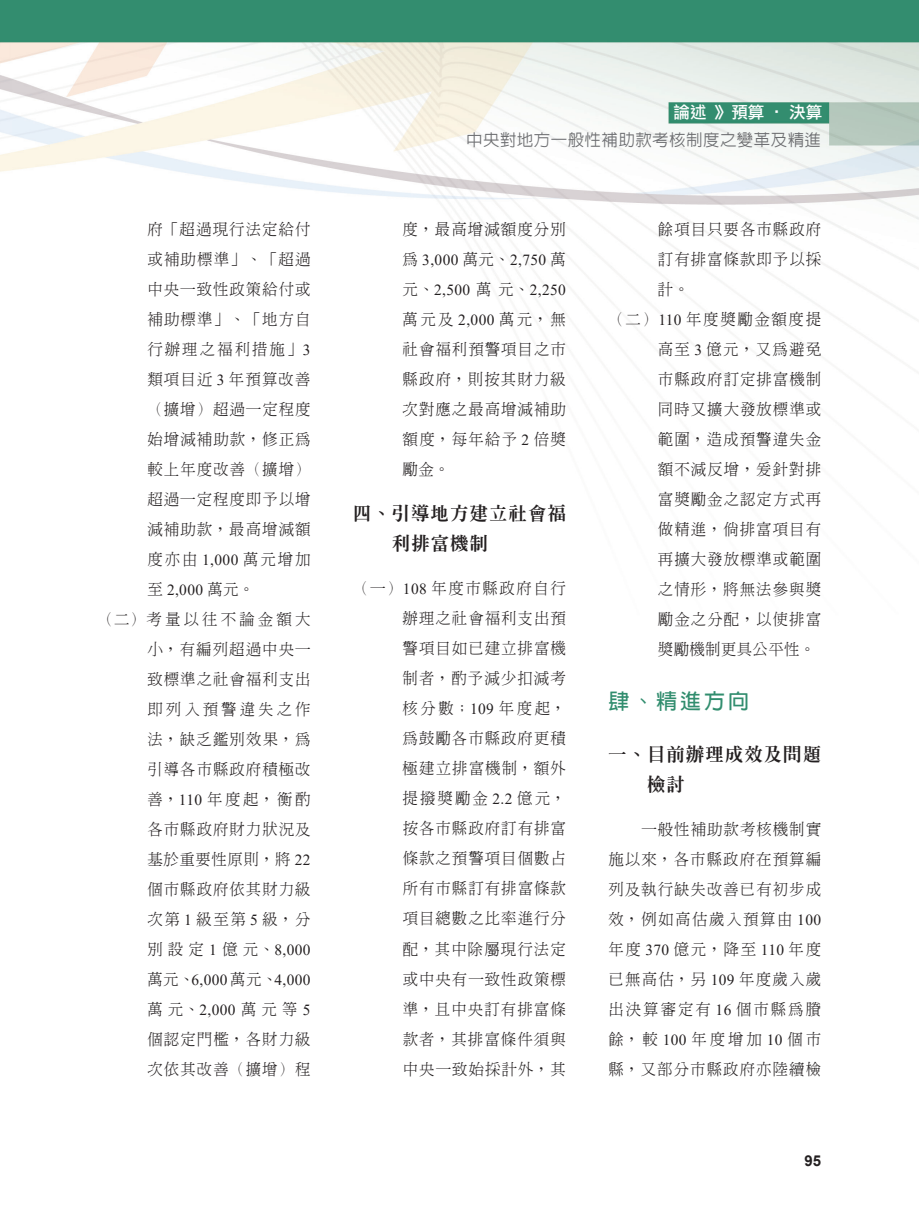
<style>
.page{position:relative;width:919px;height:1217px;background:#fff}
.page>*{position:absolute;margin:0;border:0;box-sizing:border-box;transform-origin:0 0}
.t1{font:700 21px "Lin Gothic";color:#318d6e}
.t2{font:800 18px/30px "Inn Ming";letter-spacing:.08em;color:#231f20}
.t3{font:500 16.5px "Lin Gothic";letter-spacing:.025em;color:#6c6d70}
.t4{font:16.5px "DF Li Hei Md WIN BF";color:#fff}
.t5{font:300 15.3px/30px "Inn Ming";letter-spacing:.075em;color:#231f20;text-align:justify}
.t6{font:15.3px/30px "Times New Roman";letter-spacing:.025em;color:#231f20}
.t7{font:300 15.3px "Inn Ming";letter-spacing:.11em;color:#231f20}
.t8{font:300 15.3px "Inn Ming";letter-spacing:.025em;color:#231f20}
.t9{font:700 15px "Arial";color:#231f20}
.s1{font-family:"Times New Roman";font-weight:400}
.s2{font-family:"Inn Ming";font-weight:300}
</style>
<div class="page">
<img style="left:0;top:0;width:918px;height:371px">
<p class="t5" style="left:147px;top:214px;width:165px">府「超過現行法定給付或補助標準」、「超過中央一致性政策給付或補助標準」、「地方自行辦理之福利措施」<span class="s1">3</span>類項目近 <span class="s1">3</span> 年預算改善（擴增）超過一定程度始增減補助款，修正為較上年度改善（擴增）超過一定程度即予以增減補助款，最高增減額度亦由 <span class="s1">1,000</span> 萬元增加</p>
<p class="t6" style="left:147px;top:574px;width:108px"><span class="s2">至</span> 2,000 <span class="s2">萬元。</span></p>
<p class="t5" style="left:147px;top:604px;width:165px;text-indent:-50px">（二）考量以往不論金額大小，有編列超過中央一致標準之社會福利支出即列入預警違失之作法，缺乏鑑別效果，為引導各市縣政府積極改善，<span class="s1">110</span> 年度起，衡酌各市縣政府財力狀況及基於重要性原則，將 <span class="s1">22</span>個市縣政府依其財力級次第 <span class="s1">1</span> 級至第 <span class="s1">5</span> 級，分別設定 <span class="s1">1</span> 億元、<span class="s1">8,000</span></p>
<p class="t6" style="left:147px;top:964px;width:165px"><span class="s2">萬元、</span>6,000 <span class="s2">萬元、</span>4,000</p>
<p class="t5" style="left:147px;top:994px;width:165px">萬元、<span class="s1">2,000</span> 萬元等 <span class="s1">5</span>個認定門檻，各財力級次依其改善（擴增）程</p>
<p class="t4" style="left:673px;top:104px;width:150px">論述 》預算 ‧ 決算</p>
<p class="t3" style="left:466px;top:131px;width:356px">中央對地方一般性補助款考核制度之變革及精進</p>
<p class="t5" style="left:402px;top:214px;width:165px">度，最高增減額度分別</p>
<p class="t6" style="left:402px;top:244px;width:165px"><span class="s2">為</span> 3,000 <span class="s2">萬元、</span>2,750 <span class="s2">萬元、</span>2,500 <span class="s2">萬元、</span>2,250</p>
<p class="t5" style="left:402px;top:304px;width:165px">萬元及 <span class="s1">2,000</span> 萬元，無社會福利預警項目之市縣政府，則按其財力級次對應之最高增減補助額度，每年給予 <span class="s1">2</span> 倍獎勵金。</p>
<p class="t2" style="left:392px;top:498px;width:175px;text-indent:-39px">四、引導地方建立社會福利排富機制</p>
<p class="t5" style="left:402px;top:573px;width:165px;text-indent:-49px">（一）<span class="s1">108</span> 年度市縣政府自行辦理之社會福利支出預警項目如已建立排富機制者，酌予減少扣減考核分數；<span class="s1">109</span> 年度起，為鼓勵各市縣政府更積極建立排富機制，額外提撥獎勵金 <span class="s1">2.2</span> 億元，按各市縣政府訂有排富條款之預警項目個數占所有市縣訂有排富條款項目總數之比率進行分配，其中除屬現行法定或中央有一致性政策標準，且中央訂有排富條款者，其排富條件須與中央一致始採計外，其</p>
<p class="t5" style="left:658px;top:214px;width:165px">餘項目只要各市縣政府</p>
<p class="t5" style="left:658px;top:244px;width:165px">訂有排富條款即予以採</p>
<p class="t5" style="left:658px;top:274px;width:33px">計。</p>
<p class="t7" style="left:608px;top:311px;width:214px">（二）<span class="s1">110</span> 年度獎勵金額度提</p>
<p class="t5" style="left:658px;top:334px;width:165px">高至 <span class="s1">3</span> 億元，又為避免</p>
<p class="t5" style="left:658px;top:364px;width:165px">市縣政府訂定排富機制</p>
<p class="t5" style="left:658px;top:394px;width:165px">同時又擴大發放標準或</p>
<p class="t5" style="left:658px;top:424px;width:165px">範圍，造成預警違失金</p>
<p class="t5" style="left:658px;top:454px;width:165px">額不減反增，爰針對排</p>
<p class="t5" style="left:658px;top:484px;width:165px">富獎勵金之認定方式再</p>
<p class="t5" style="left:658px;top:514px;width:165px">做精進，倘排富項目有</p>
<p class="t5" style="left:658px;top:544px;width:165px">再擴大發放標準或範圍</p>
<p class="t5" style="left:658px;top:574px;width:165px">之情形，將無法參與獎</p>
<p class="t5" style="left:658px;top:604px;width:165px">勵金之分配，以使排富</p>
<p class="t8" style="left:658px;top:641px;width:159px">獎勵機制更具公平性。</p>
<h1 class="t1" style="left:608px;top:689px;width:142px">肆、精進方向</h1>
<p class="t2" style="left:647px;top:739px;width:175px;text-indent:-39px">一、目前辦理成效及問題檢討</p>
<p class="t5" style="left:608px;top:813px;width:214px;text-indent:33px">一般性補助款考核機制實施以來，各市縣政府在預算編列及執行缺失改善已有初步成效，例如高估歲入預算由 <span class="s1">100</span>年度 <span class="s1">370</span> 億元，降至 <span class="s1">110</span> 年度已無高估，另 <span class="s1">109</span> 年度歲入歲出決算審定有 <span class="s1">16</span> 個市縣為賸餘，較 <span class="s1">100</span> 年度增加 <span class="s1">10</span> 個市縣，又部分市縣政府亦陸續檢</p>
<p class="t9" style="left:804px;top:1149px;width:18px">95</p>
</div>
